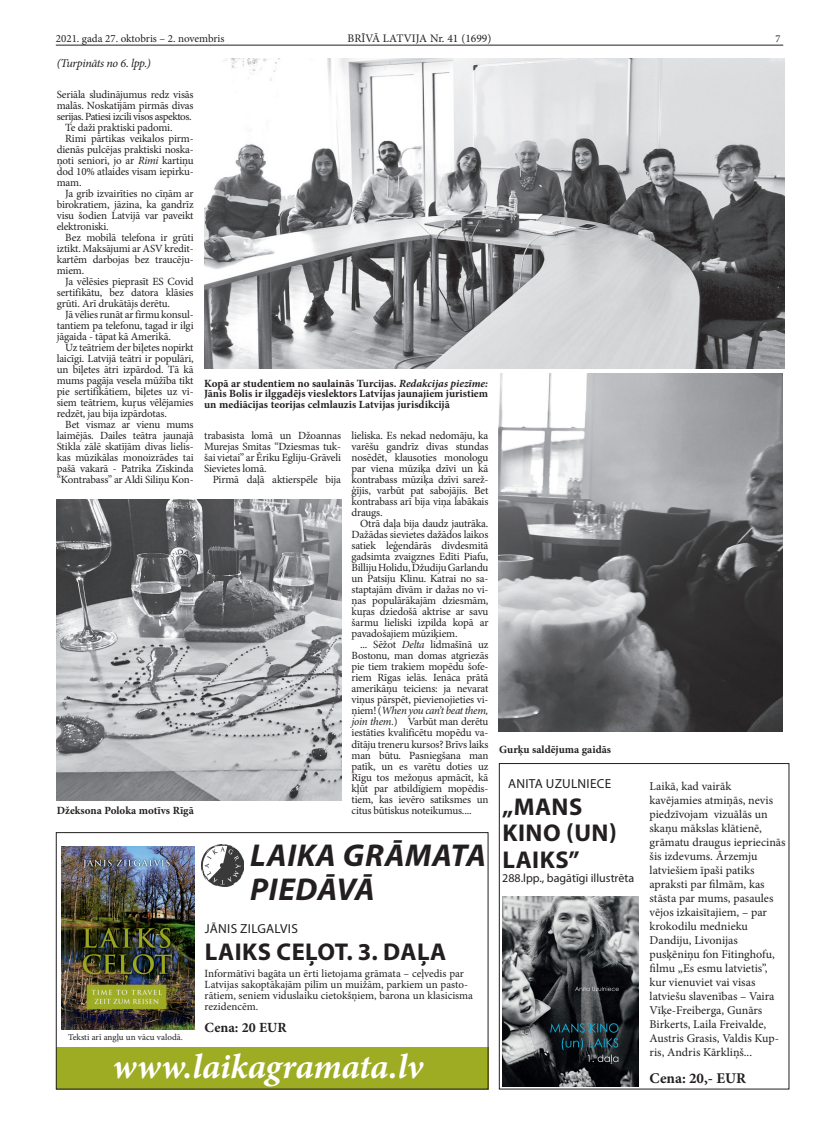
<style>
.page{position:relative;width:840px;height:1132px;background:#fff}
.page>*{position:absolute;margin:0;border:0;box-sizing:border-box;transform-origin:0 0}
.t1{font:italic 700 35.2px "Minion Pro";letter-spacing:-.005em;color:#fff}
.t2{font:italic 700 31.7px/34px "Myriad Pro";letter-spacing:.02em;color:#231f20}
.t3{font:700 24.3px/26.5px "Myriad Pro";letter-spacing:.02em;color:#231f20}
.t4{font:700 14.9px "Minion Pro";color:#231f20}
.t5{font:700 14px "Minion Pro";color:#231f20}
.t6{font:13.1px "Myriad Pro";letter-spacing:.02em;color:#231f20}
.t7{font:11.9px/14px "Minion Pro";color:#231f20}
.t8{font:11.9px "Myriad Pro";color:#231f20}
.t9{font:italic 11.9px "Minion Pro";letter-spacing:-.03em;color:#231f20}
.t10{font:11.5px "Minion Pro";color:#231f20}
.t11{font:11px/11px "Minion Pro";letter-spacing:-.015em;color:#231f20}
.t12{font:700 11px/10.5px "Minion Pro";color:#231f20;text-align:justify}
.t13{font:11px "Minion Pro";letter-spacing:-.04em;color:#231f20}
.t14{font:10.5px "Minion Pro";color:#231f20}
.t15{font:9px "Minion Pro";color:#231f20}
.s1{font-style:italic}
</style>
<div class="page">
<hr style="left:56px;top:45px;width:726px;height:1px;background:#231f20">
<img style="left:498px;top:373px;width:284px;height:358px">
<img style="left:57px;top:499px;width:284px;height:300px">
<img style="left:204px;top:58px;width:580px;height:310px">
<img style="left:201px;top:844px;width:43px;height:42px">
<img style="left:62px;top:846px;width:132px;height:183px">
<div style="left:57px;top:1046px;width:431px;height:43px;background:#9eac24"></div>
<img style="left:502px;top:896px;width:136px;height:189px">
<div style="left:498px;top:763px;width:290px;height:326px;border:1px solid #231f20"></div>
<div style="left:56px;top:832px;width:432px;height:257px;border:1px solid #231f20"></div>
<p class="t11" style="left:56px;top:33px;width:170px">2021. gada 27. oktobris – 2. novembris</p>
<p class="t10" style="left:347px;top:30px;width:145px">BRĪVĀ LATVIJA Nr. 41 (1699)</p>
<p class="t14" style="left:774px;top:31px;width:7px">7</p>
<p class="t9" style="left:57px;top:55px;width:96px">(Turpināts no 6. lpp.)</p>
<p class="t11" style="left:57px;top:89px;width:138px">Seriāla sludinājumus redz visās</p>
<p class="t11" style="left:57px;top:100px;width:138px">malās. Noskatījām pirmās divas</p>
<p class="t13" style="left:57px;top:109px;width:136px">serijas. Patiesi izcili visos aspektos.</p>
<p class="t11" style="left:65px;top:122px;width:109px">Te daži praktiski padomi.</p>
<p class="t11" style="left:65px;top:133px;width:128px">Rimi pārtikas veikalos pirm-</p>
<p class="t11" style="left:57px;top:144px;width:137px">dienās pulcējas praktiski noska-</p>
<p class="t11" style="left:57px;top:155px;width:138px">ņoti seniori, jo ar <span class="s1">Rimi</span> kartiņu</p>
<p class="t11" style="left:57px;top:166px;width:138px">dod 10% atlaides visam iepirku-</p>
<p class="t11" style="left:57px;top:177px;width:26px">mam.</p>
<p class="t11" style="left:65px;top:188px;width:130px">Ja grib izvairīties no cīņām ar</p>
<p class="t11" style="left:57px;top:199px;width:138px">birokratiem, jāzina, ka gandrīz</p>
<p class="t11" style="left:57px;top:210px;width:138px">visu šodien Latvijā var paveikt</p>
<p class="t11" style="left:57px;top:221px;width:54px">elektroniski.</p>
<p class="t11" style="left:65px;top:232px;width:130px">Bez mobilā telefona ir grūti</p>
<p class="t11" style="left:57px;top:243px;width:137px">iztikt. Maksājumi ar ASV kredit-</p>
<p class="t11" style="left:57px;top:254px;width:137px">kartēm darbojas bez traucēju-</p>
<p class="t11" style="left:57px;top:265px;width:29px">miem.</p>
<p class="t11" style="left:65px;top:276px;width:130px">Ja vēlēsies pieprasīt ES Covid</p>
<p class="t11" style="left:57px;top:287px;width:138px">sertifikātu, bez datora klāsies</p>
<p class="t11" style="left:57px;top:298px;width:115px">grūti. Arī drukātājs derētu.</p>
<p class="t11" style="left:65px;top:309px;width:130px">Jā vēlies runāt ar firmu konsul-</p>
<p class="t11" style="left:57px;top:320px;width:138px">tantiem pa telefonu, tagad ir ilgi</p>
<p class="t11" style="left:57px;top:331px;width:116px">jāgaida - tāpat kā Amerikā.</p>
<p class="t11" style="left:65px;top:342px;width:130px">Uz teātriem der biļetes nopirkt</p>
<p class="t11" style="left:57px;top:353px;width:138px">laicīgi. Latvijā teātri ir populāri,</p>
<p class="t11" style="left:57px;top:364px;width:138px">un biļetes ātri izpārdod. Tā kā</p>
<p class="t11" style="left:57px;top:375px;width:138px">mums pagāja vesela mūžība tikt</p>
<p class="t11" style="left:57px;top:386px;width:136px">pie sertifikātiem, biļetes uz vi--</p>
<p class="t11" style="left:57px;top:397px;width:138px">siem teātriem, kuŗus vēlējamies</p>
<p class="t11" style="left:57px;top:408px;width:112px">redzēt, jau bija izpārdotas.</p>
<p class="t11" style="left:65px;top:419px;width:130px">Bet vismaz ar vienu mums</p>
<p class="t11" style="left:57px;top:430px;width:138px">laimējās. Dailes teātra jaunajā</p>
<p class="t11" style="left:57px;top:441px;width:138px">Stikla zālē skatījām divas lielis-</p>
<p class="t11" style="left:57px;top:452px;width:138px">kas mūzikālas monoizrādes tai</p>
<p class="t11" style="left:57px;top:463px;width:138px">pašā vakarā - Patrika Zīskinda</p>
<p class="t11" style="left:57px;top:474px;width:137px">“Kontrabass” ar Aldi Siliņu Kon-</p>
<p class="t12" style="left:204px;top:378px;width:285px">Kopā ar studentiem no saulainās Turcijas. <span class="s1">Redakcijas piezīme:<br></span>Jānis Bolis ir ilggadējs vieslektors Latvijas jaunajiem juristiem un mediācijas teorijas celmlauzis Latvijas jurisdikcijā</p>
<p class="t11" style="left:204px;top:430px;width:138px;text-align:justify">trabasista lomā un Džoannas Murejas Smitas “Dziesmas tuk&shy;šai vietai” ar Ēriku Egliju-Grāveli Sievietes lomā.</p>
<p class="t11" style="left:212px;top:474px;width:130px">Pirmā daļā aktierspēle bija</p>
<p class="t11" style="left:351px;top:430px;width:138px;text-align:justify">lieliska. Es nekad nedomāju, ka varēšu gandrīz divas stundas nosēdēt, klausoties monologu par viena mūziķa dzīvi un kā kontrabass mūziķa dzīvi sarež&shy;ģījis, varbūt pat sabojājis. Bet kontrabass arī bija viņa labākais draugs.</p>
<p class="t11" style="left:351px;top:518px;width:138px;text-indent:9px">Otrā daļa bija daudz jautrāka.<br>Dažādas sievietes dažādos laikos satiek leģendārās divdesmitā gadsimta zvaigznes Edīti Piafu,<br>Billiju Holidu, Džudiju Garlandu un Patsiju Klinu. Katrai no sa-- staptajām dīvām ir dažas no vi-- ņas populārākajām dziesmām, kuŗas dziedošā aktrise ar savu šarmu lieliski izpilda kopā ar pavadošajiem mūziķiem.</p>
<p class="t11" style="left:351px;top:639px;width:138px;text-indent:9px">... Sēžot <span class="s1">Delta</span> lidmašīnā uz<br>Bostonu, man domas atgriezās pie tiem trakiem mopēdu šofe&shy;riem Rīgas ielās. Ienāca prātā amerikāņu teiciens: ja nevarat viņus pārspēt, pievienojieties vi-- ņiem! (<span class="s1">When you can’t beat them, join them.</span>) Varbūt man derētu iestāties kvalificētu mopēdu va-- dītāju treneru kursos? Brīvs laiks man būtu. Pasniegšana man patīk, un es varētu doties uz<br>Rīgu tos mežoņus apmācīt, kā kļūt par atbildīgiem mopēdis&shy;tiem, kas ievēro satiksmes un citus būtiskus noteikumus....</p>
<p class="t12" style="left:499px;top:743px;width:113px">Gurķu saldējuma gaidās</p>
<p class="t6" style="left:507px;top:775px;width:105px">ANITA UZULNIECE</p>
<h3 class="t3" style="left:502px;top:792px;width:116px">„MANS<br>KINO (UN)<br>LAIKS”</h3>
<p class="t8" style="left:502px;top:870px;width:133px">288.lpp., bagātīgi illustrēta</p>
<p class="t7" style="left:649px;top:778px;width:137px">Laikā, kad vairāk kavējamies atmiņās, nevis piedzīvojam vizuālās un skaņu mākslas klātienē, grāmatu draugus iepriecinās šis izdevums. Ārzemju latviešiem īpaši patiks apraksti par filmām, kas stāsta par mums, pasaules vējos izkaisītajiem, – par krokodilu mednieku<br>Dandiju, Livonijas pusķēniņu fon Fitinghofu, filmu „Es esmu latvietis”, kur vienuviet vai visas latviešu slavenības – Vaira<br>Vīķe-Freiberga, Gunārs<br>Birkerts, Laila Freivalde,<br>Austris Grasis, Valdis Kup&shy;ris, Andris Kārkliņš...</p>
<h3 class="t4" style="left:649px;top:1067px;width:98px">Cena: 20,- EUR</h3>
<p class="t12" style="left:57px;top:804px;width:138px">Džeksona Poloka motīvs Rīgā</p>
<h2 class="t2" style="left:250px;top:837px;width:237px">LAIKA GRĀMATA<br>PIEDĀVĀ</h2>
<p class="t6" style="left:205px;top:919px;width:95px">JĀNIS ZILGALVIS</p>
<h3 class="t3" style="left:205px;top:937px;width:243px">LAIKS CEĻOT. 3. DAĻA</h3>
<p class="t11" style="left:204px;top:968px;width:270px">Informātīvi bagāta un ērti lietojama grāmata – ceļvedis par Latvijas sakoptākajām pilīm un muižām, parkiem un pasto&shy;rātiem, seniem viduslaiku cietokšņiem, barona un klasicisma rezidencēm.</p>
<p class="t5" style="left:204px;top:1017px;width:84px">Cena: 20 EUR</p>
<p class="t15" style="left:68px;top:1030px;width:116px">Teksti arī angļu un vācu valodā.</p>
<h1 class="t1" style="left:112px;top:1041px;width:312px">www.laikagramata.lv</h1>
</div>
